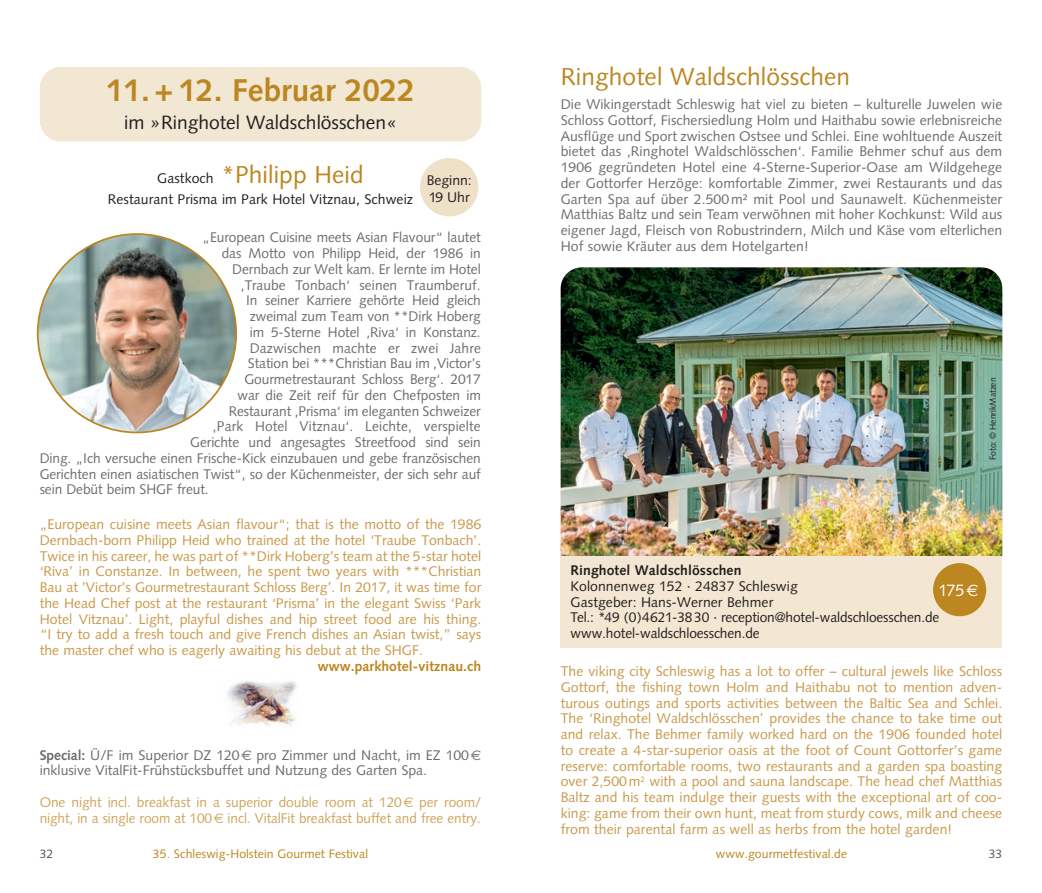
<style>
.page{position:relative;width:1042px;height:893px;background:#fff}
.page>*{position:absolute;margin:0;border:0;box-sizing:border-box;transform-origin:0 0}
.t1{font:700 31.5px "Syntax";color:#bc8620}
.t2{font:24.5px "Syntax";letter-spacing:.005em;color:#bc8620}
.t3{font:19.25px "Syntax";color:#231f20}
.t4{font:16.62px "Syntax";color:#fff}
.t5{font:14px/15.8px "Syntax";letter-spacing:-.005em;color:#6c6d70;text-align:justify}
.t6{font:14px/15.8px "Syntax";color:#c8994b;text-align:justify}
.t7{font:14px/15.8px "Syntax";letter-spacing:.005em;color:#231f20}
.t8{font:14px/15.8px "Syntax";letter-spacing:-.005em;color:#cea55e}
.t9{font:700 14px "Syntax";letter-spacing:.005em;color:#231f20}
.t10{font:700 14px "Syntax";letter-spacing:.005em;color:#bc8620}
.t11{font:12.25px "Syntax";letter-spacing:.005em;color:#bc8620}
.t12{font:12.25px "Syntax";color:#57585a}
.t13{font:8.75px "Syntax";color:#231f20}
.s1{font-size:14px;color:#231f20}
.s2{font-weight:700}
.s3{font-family:"Euro Sans"}
</style>
<div class="page">
<div style="left:40px;top:67px;width:441px;height:74px;background:#f1e7d3;border-radius:21px"></div>
<img style="left:561px;top:267px;width:441px;height:289px">
<div style="left:561px;top:556px;width:441px;height:91px;background:#f3e7d3"></div>
<img style="left:227px;top:681px;width:70px;height:46px">
<div style="left:933px;top:563px;width:53px;height:53px;background:#bc8620;border-radius:50%"></div>
<div style="left:420px;top:158px;width:58px;height:58px;background:#efe1c8;border-radius:50%"></div>
<img style="left:38px;top:234px;width:198px;height:198px;border-radius:99px">
<h1 class="t1" style="left:106px;top:72px;width:310px">11.+ 12. Februar 2022</h1>
<h3 class="t3" style="left:124px;top:111px;width:274px">im »Ringhotel Waldschlösschen«</h3>
<h2 class="t2" style="left:157px;top:160px;width:208px"><span class="s1">Gastkoch</span> *Philipp Heid</h2>
<p class="t7" style="left:108px;top:192px;width:307px">Restaurant Prisma im Park Hotel Vitznau, Schweiz</p>
<p class="t5" style="left:202px;top:230px;width:280px">„European Cuisine meets Asian Flavour“ lautet</p>
<p class="t5" style="left:222px;top:245px;width:261px">das Motto von Philipp Heid, der 1986 in</p>
<p class="t5" style="left:232px;top:261px;width:250px">Dernbach zur Welt kam. Er lernte im Hotel</p>
<p class="t5" style="left:241px;top:277px;width:241px">‚Traube Tonbach‘ seinen Traumberuf.</p>
<p class="t5" style="left:246px;top:293px;width:236px">In seiner Karriere gehörte Heid gleich</p>
<p class="t5" style="left:250px;top:308px;width:233px">zweimal zum Team von **Dirk Hoberg</p>
<p class="t5" style="left:250px;top:324px;width:232px">im 5-Sterne Hotel ‚Riva‘ in Konstanz.</p>
<p class="t5" style="left:250px;top:340px;width:233px">Dazwischen machte er zwei Jahre</p>
<p class="t5" style="left:248px;top:356px;width:234px">Station bei ***Christian Bau im ‚Victor’s</p>
<p class="t5" style="left:244px;top:371px;width:238px">Gourmetrestaurant Schloss Berg‘. 2017</p>
<p class="t5" style="left:237px;top:387px;width:245px">war die Zeit reif für den Chefposten im</p>
<p class="t5" style="left:229px;top:403px;width:254px">Restaurant ‚Prisma‘ im eleganten Schweizer</p>
<p class="t5" style="left:213px;top:419px;width:269px">‚Park Hotel Vitznau‘. Leichte, verspielte</p>
<p class="t5" style="left:190px;top:434px;width:292px">Gerichte und angesagtes Streetfood sind sein</p>
<p class="t5" style="left:40px;top:450px;width:443px">Ding. „Ich versuche einen Frische-Kick einzubauen und gebe französischen</p>
<p class="t5" style="left:40px;top:466px;width:443px">Gerichten einen asiatischen Twist“, so der Küchenmeister, der sich sehr auf</p>
<p class="t5" style="left:40px;top:482px;width:170px">sein Debüt beim SHGF freut.</p>
<p class="t7" style="left:427px;top:171px;width:47px;line-height:17.5px">Beginn:<br>19 Uhr</p>
<p class="t6" style="left:40px;top:516px;width:443px">„European cuisine meets Asian flavour“; that is the motto of the 1986<br>Dernbach-born Philipp Heid who trained at the hotel ‘Traube Tonbach’.<br>Twice in his career, he was part of **Dirk Hoberg’s team at the 5-star hotel ‘Riva’ in Constanze. In between, he spent two years with ***Christian Bau at ’Victor’s Gourmetrestaurant Schloss Berg’. In 2017, it was time for the Head Chef post at the restaurant ‘Prisma’ in the elegant Swiss ‘Park Hotel Vitznau’. Light, playful dishes and hip street food are his thing. “I try to add a fresh touch and give French dishes an Asian twist,” says the master chef who is eagerly awaiting his debut at the SHGF.</p>
<p class="t10" style="left:318px;top:658px;width:165px">www.parkhotel-vitznau.ch</p>
<p class="t5" style="left:40px;top:747px;width:443px"><span class="s2">Special:</span> Ü/F im Superior DZ 120 <span class="s3">E</span> pro Zimmer und Nacht, im EZ 100 <span class="s3">E </span>inklusive VitalFit-Frühstücksbuffet und Nutzung des Garten Spa.</p>
<p class="t8" style="left:40px;top:794px;width:443px">One night incl. breakfast in a superior double room at 120<span class="s3">€</span> per room/ night, in a single room at 100<span class="s3">€</span> incl. VitalFit breakfast buffet and free entry.</p>
<h2 class="t2" style="left:561px;top:62px;width:291px">Ringhotel Waldschlösschen</h2>
<p class="t5" style="left:561px;top:97px;width:443px">Die Wikingerstadt Schleswig hat viel zu bieten – kulturelle Juwelen wie Schloss Gottorf, Fischersiedlung Holm und Haithabu sowie erlebnisreiche Ausflüge und Sport zwischen Ostsee und Schlei. Eine wohltuende Auszeit bietet das ‚Ringhotel Waldschlösschen‘. Familie Behmer schuf aus dem 1906 gegründeten Hotel eine 4-Sterne-Superior-Oase am Wildgehege der Gottorfer Herzöge: komfortable Zimmer, zwei Restaurants und das Garten Spa auf über 2.500m² mit Pool und Saunawelt. Küchenmeister Matthias Baltz und sein Team verwöhnen mit hoher Kochkunst: Wild aus eigener Jagd, Fleisch von Robustrindern, Milch und Käse vom elterlichen Hof sowie Kräuter aus dem Hotelgarten!</p>
<p class="t13" style="left:987px;top:460px;width:84px;rotate:-90deg">Foto: © HenrikMatzen</p>
<p class="t9" style="left:570px;top:562px;width:172px">Ringhotel Waldschlösschen</p>
<p class="t7" style="left:570px;top:578px;width:370px">Kolonnenweg 152 · 24837 Schleswig<br>Gastgeber: Hans-Werner Behmer<br>Tel.: *49 (0)4621-3830 · reception@hotel-waldschloesschen.de www.hotel-waldschloesschen.de</p>
<p class="t4" style="left:938px;top:580px;width:42px">175<span class="s3">E</span></p>
<p class="t6" style="left:561px;top:663px;width:443px">The viking city Schleswig has a lot to offer – cultural jewels like Schloss Gottorf, the fishing town Holm and Haithabu not to mention adven&shy;turous outings and sports activities between the Baltic Sea and Schlei.<br>The ‘Ringhotel Waldschlösschen’ provides the chance to take time out and relax. The Behmer family worked hard on the 1906 founded hotel to create a 4-star-superior oasis at the foot of Count Gottorfer’s game reserve: comfortable rooms, two restaurants and a garden spa boasting over 2,500m<sup>2</sup> with a pool and sauna landscape. The head chef Matthias Baltz and his team indulge their guests with the exceptional art of coo&shy;king: game from their own hunt, meat from sturdy cows, milk and cheese from their parental farm as well as herbs from the hotel garden!</p>
<p class="t12" style="left:40px;top:846px;width:15px">32</p>
<p class="t11" style="left:153px;top:846px;width:217px">35. Schleswig-Holstein Gourmet Festival</p>
<p class="t11" style="left:716px;top:846px;width:133px">www.gourmetfestival.de</p>
<p class="t12" style="left:988px;top:846px;width:15px">33</p>
</div>
